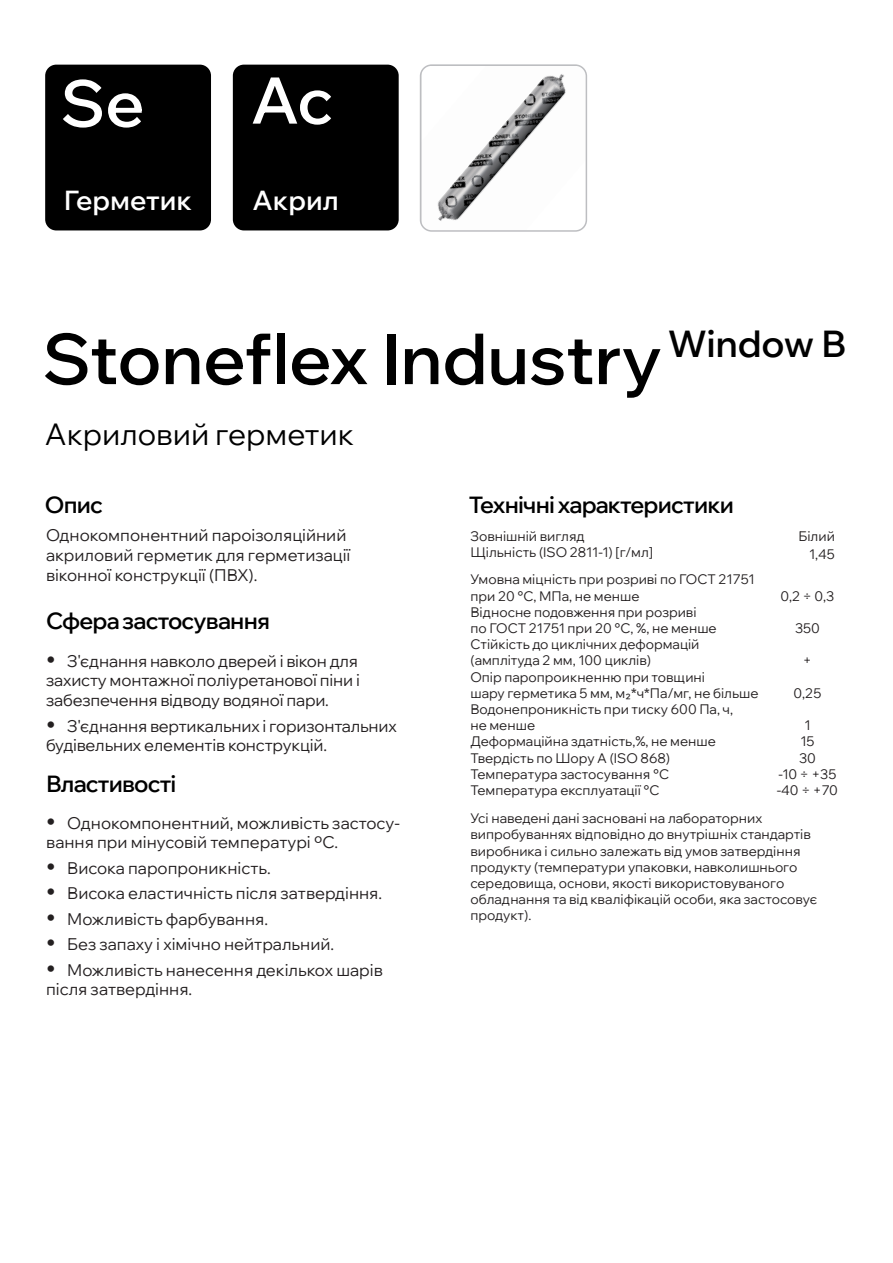
<style>
.page{position:relative;width:893px;height:1263px;background:#fff}
.page>*{position:absolute;margin:0;border:0;box-sizing:border-box;transform-origin:0 0}
.t1{font:600 70.05px "Wix Madefor Display";color:#000}
.t2{font:600 64.5px "Wix Madefor Display";color:#fff}
.t3{font:600 36.9px "Wix Madefor Display";color:#000}
.t4{font:30px "Wix Madefor Display";color:#000}
.t5{font:600 27px "Wix Madefor Display";color:#fff}
.t6{font:600 22.95px "Wix Madefor Display";letter-spacing:-.035em;color:#000}
.t7{font:16.5px/19.5px "Wix Madefor Display";color:#231f20}
.t8{font:13.5px/16.2px "Wix Madefor Display";color:#231f20}
.s1{font-size:27px}
</style>
<div class="page">
<div style="left:45px;top:65px;width:166px;height:165px;background:#000;border-radius:11px"></div>
<div style="left:233px;top:65px;width:166px;height:165px;background:#000;border-radius:11px"></div>
<svg style="left:421px;top:67px;width:163px;height:162px"></svg>
<div style="left:420px;top:64px;width:167px;height:168px;border:2px solid #bdbec1;border-radius:11px"></div>
<h2 class="t2" style="left:61px;top:53px;width:85px">Se</h2>
<h3 class="t5" style="left:64px;top:179px;width:130px">Герметик</h3>
<h2 class="t2" style="left:251px;top:50px;width:84px">Ас</h2>
<h3 class="t5" style="left:253px;top:179px;width:88px">Aкрил</h3>
<h1 class="t1" style="left:43px;top:305px;width:621px">Stoneflex Industry</h1>
<h3 class="t4" style="left:45px;top:412px;width:311px">Акриловий герметик</h3>
<h3 class="t3" style="left:668px;top:315px;width:180px">Window В</h3>
<h3 class="t6" style="left:45px;top:487px;width:60px">Опис</h3>
<p class="t7" style="left:46px;top:524px;width:306px">Однокомпонентний пароізоляційний акриловий герметик для герметизації віконної конструкції (ПВХ).</p>
<h3 class="t6" style="left:46px;top:603px;width:226px">Сфера застосування</h3>
<p class="t7" style="left:46px;top:650px;width:315px;text-align:justify"><span class="s1">•</span> З'єднання навколо дверей і вікон для захисту монтажної поліуретанової піни і забезпечення відводу водяної пари.</p>
<p class="t7" style="left:46px;top:715px;width:352px"><span class="s1">•</span> З'єднання вертикальних і горизонтальних будівельних елементів конструкцій.</p>
<h3 class="t6" style="left:46px;top:766px;width:132px">Властивості</h3>
<p class="t7" style="left:46px;top:812px;width:355px"><span class="s1">•</span> Однокомпонентний, можливість застосу&shy;вання при мінусовій температурі ºC.</p>
<p class="t7" style="left:46px;top:857px;width:226px"><span class="s1">•</span> Висока паропроникність.</p>
<p class="t7" style="left:46px;top:882px;width:338px"><span class="s1">•</span> Висока еластичність після затвердіння.</p>
<p class="t7" style="left:46px;top:908px;width:223px"><span class="s1">•</span> Можливість фарбування.</p>
<p class="t7" style="left:46px;top:933px;width:290px"><span class="s1">•</span> Без запаху і хімічно нейтральний.</p>
<p class="t7" style="left:46px;top:959px;width:338px"><span class="s1">•</span> Можливість нанесення декількох шарів після затвердіння.</p>
<h3 class="t6" style="left:469px;top:487px;width:267px">Технічні характеристики</h3>
<p class="t8" style="left:470px;top:527px;width:116px">Зовнішній вигляд</p>
<p class="t8" style="left:798px;top:527px;width:38px">Білий</p>
<p class="t8" style="left:470px;top:538px;width:286px;line-height:27.3px">Щільність (ISO 2811-1) [г/мл]<br>Умовна міцність при розриві по ГОСТ 21751</p>
<p class="t8" style="left:470px;top:587px;width:171px">при 20 °С, МПа, не менше</p>
<p class="t8" style="left:780px;top:587px;width:55px">0,2 ÷ 0,3</p>
<p class="t8" style="left:470px;top:603px;width:248px">Відносне подовження при розриві<br>по ГОСТ 21751 при 20 °С, %, не менше</p>
<p class="t8" style="left:809px;top:545px;width:27px">1,45</p>
<p class="t8" style="left:795px;top:619px;width:26px">350</p>
<p class="t8" style="left:470px;top:635px;width:231px">Стійкість до циклічних деформацій (амплітуда 2 мм, 100 циклів)</p>
<p class="t8" style="left:470px;top:668px;width:290px">Опір паропроикненню при товщині<br>шару герметика 5 мм, м₂*ч*Па/мг, не більше</p>
<p class="t8" style="left:470px;top:700px;width:264px">Водонепроникність при тиску 600 Па, ч, не менше</p>
<p class="t8" style="left:803px;top:652px;width:10px">+</p>
<p class="t8" style="left:793px;top:684px;width:29px">0,25</p>
<p class="t8" style="left:804px;top:716px;width:8px">1</p>
<p class="t8" style="left:470px;top:733px;width:247px">Деформаційна здатність,%, не менше</p>
<p class="t8" style="left:800px;top:733px;width:16px">15</p>
<p class="t8" style="left:470px;top:749px;width:201px">Твердість по Шору А (ISO 868)</p>
<p class="t8" style="left:799px;top:749px;width:18px">30</p>
<p class="t8" style="left:470px;top:765px;width:200px">Температура застосування °С</p>
<p class="t8" style="left:778px;top:765px;width:60px">-10 ÷ +35</p>
<p class="t8" style="left:470px;top:781px;width:191px">Температура експлуатації °С</p>
<p class="t8" style="left:777px;top:781px;width:63px">-40 ÷ +70</p>
<p class="t8" style="left:470px;top:809px;width:348px">Усі наведені дані засновані на лабораторних випробуваннях відповідно до внутрішніх стандартів виробника і сильно залежать від умов затвердіння продукту (температури упаковки, навколишнього середовища, основи, якості використовуваного обладнання та від кваліфікацій особи, яка застосовує продукт).</p>
</div>
